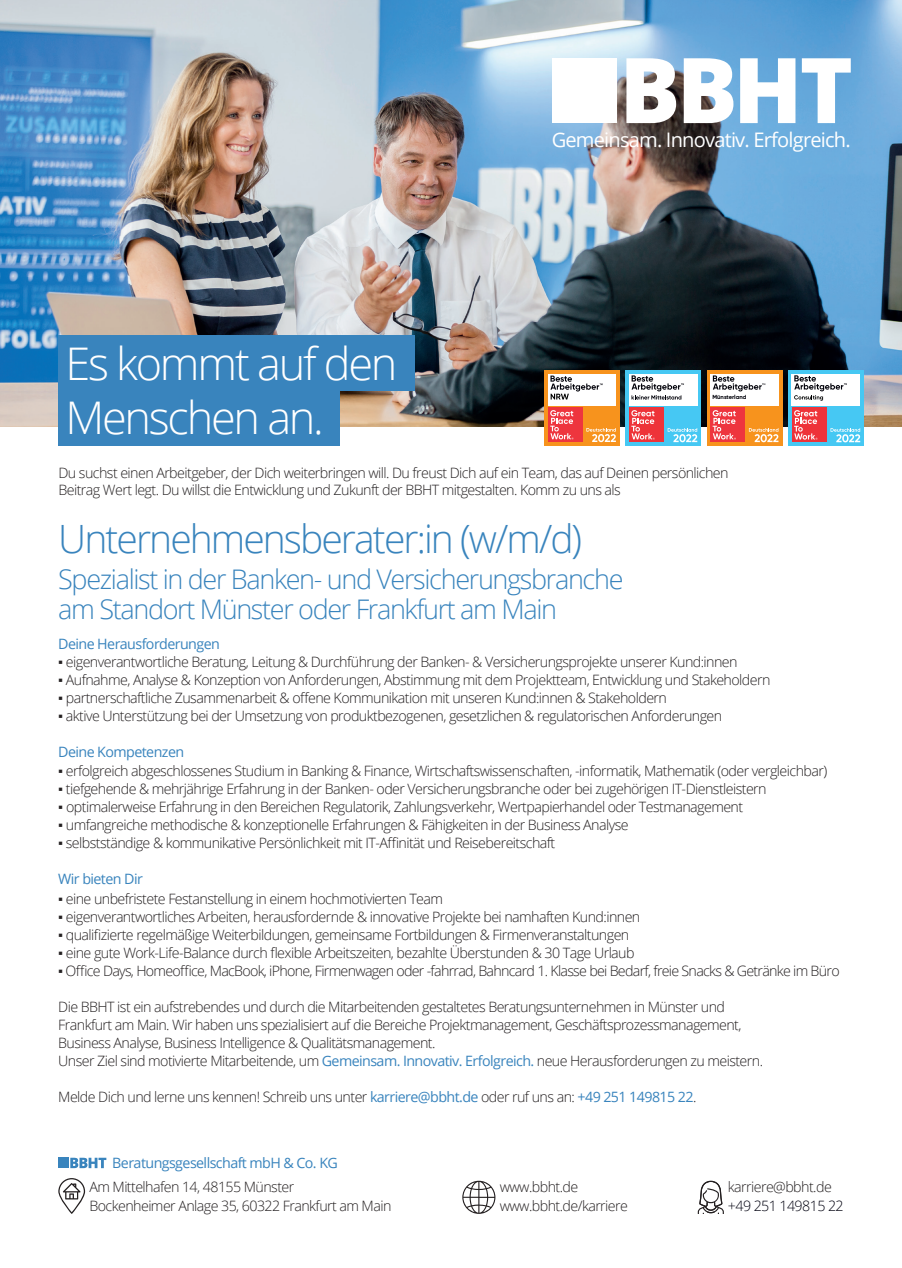
<style>
.page{position:relative;width:902px;height:1268px;background:#fff}
.page>*{position:absolute;margin:0;border:0;box-sizing:border-box;transform-origin:0 0}
.t1{font:300 45px/54px "Open Sans";letter-spacing:-.05em;color:#fff}
.t2{font:300 39px "Open Sans";letter-spacing:-.05em;color:#3984bd}
.t3{font:300 27px/30px "Open Sans";letter-spacing:-.05em;color:#3984bd}
.t4{font:20.1px "Open Sans";letter-spacing:-.04em;color:#fff}
.t5{font:300 14.25px/18px "Open Sans";letter-spacing:-.04em;color:#231f20}
.t6{font:14.25px "Open Sans";letter-spacing:-.04em;color:#3984bd}
.t7{font:300 14.25px "Open Sans";letter-spacing:-.04em;color:#00000f}
.t8{font:700 5.85px "Gilroy";color:#000109}
.s1{font-family:"Arial";font-weight:400}
.s2{font-weight:400;color:#3984bd}
</style>
<div class="page">
<img style="left:0;top:0;width:901px;height:426px">
<svg style="left:626px;top:58px;width:224px;height:65px"></svg>
<div style="left:551px;top:58px;width:65px;height:65px;background:#fff"></div>
<div style="left:58px;top:335px;width:357px;height:55px;background:#3984bd"></div>
<div style="left:58px;top:389px;width:281px;height:57px;background:#3984bd"></div>
<svg style="left:697px;top:1180px;width:26px;height:33px"></svg>
<svg style="left:70px;top:1157px;width:36px;height:10px"></svg>
<div style="left:58px;top:1157px;width:11px;height:10px;background:#3984bd"></div>
<svg style="left:58px;top:1178px;width:27px;height:35px"></svg>
<svg style="left:462px;top:1180px;width:33px;height:33px"></svg>
<div style="left:626px;top:370px;width:75px;height:76px;background:#46c8f3"></div>
<div style="left:629px;top:374px;width:68px;height:31px;background:#fff"></div>
<div style="left:629px;top:407px;width:34px;height:35px;background:#ee3339"></div>
<svg style="left:631px;top:410px;width:23px;height:29px"></svg>
<svg style="left:667px;top:428px;width:30px;height:14px"></svg>
<svg style="left:631px;top:375px;width:53px;height:24px"></svg>
<div style="left:707px;top:370px;width:75px;height:76px;background:#f7931d"></div>
<div style="left:710px;top:374px;width:68px;height:31px;background:#fff"></div>
<div style="left:710px;top:407px;width:34px;height:35px;background:#ee353e"></div>
<svg style="left:712px;top:410px;width:24px;height:29px"></svg>
<svg style="left:712px;top:375px;width:53px;height:16px"></svg>
<svg style="left:748px;top:428px;width:30px;height:14px"></svg>
<div style="left:788px;top:370px;width:75px;height:76px;background:#46c8f3"></div>
<div style="left:791px;top:373px;width:69px;height:32px;background:#fff"></div>
<div style="left:791px;top:407px;width:35px;height:35px;background:#ee3339"></div>
<svg style="left:794px;top:410px;width:23px;height:29px"></svg>
<svg style="left:830px;top:428px;width:30px;height:14px"></svg>
<svg style="left:794px;top:375px;width:52px;height:25px"></svg>
<div style="left:544px;top:370px;width:75px;height:75px;background:#f7931d"></div>
<div style="left:548px;top:374px;width:67px;height:31px;background:#fff"></div>
<div style="left:548px;top:407px;width:34px;height:35px;background:#ee353e"></div>
<svg style="left:550px;top:410px;width:23px;height:29px"></svg>
<svg style="left:586px;top:428px;width:30px;height:14px"></svg>
<svg style="left:550px;top:375px;width:52px;height:24px"></svg>
<h1 class="t1" style="left:65px;top:335px;width:333px">Es kommt auf den<br>Menschen an.</h1>
<h3 class="t4" style="left:551px;top:126px;width:300px">Gemeinsam. Innovativ. Erfolgreich.</h3>
<p class="t8" style="left:712px;top:393px;width:35px">Münsterland</p>
<p class="t5" style="left:58px;top:464px;width:671px;line-height:17.1px">Du suchst einen Arbeitgeber, der Dich weiterbringen will. Du freust Dich auf ein Team, das auf Deinen persönlichen<br>Beitrag Wert legt. Du willst die Entwicklung und Zukunft der BBHT mitgestalten. Komm zu uns als</p>
<h2 class="t2" style="left:58px;top:512px;width:525px">Unternehmensberater:in (w/m/d)</h2>
<h3 class="t3" style="left:58px;top:563px;width:566px">Spezialist in der Banken- und Versicherungsbranche am Standort Münster oder Frankfurt am Main</h3>
<p class="t6" style="left:58px;top:633px;width:163px">Deine Herausforderungen</p>
<p class="t5" style="left:58px;top:652px;width:680px"><span class="s1">▪</span> eigenverantwortliche Beratung, Leitung &amp; Durchführung der Banken- &amp; Versicherungsprojekte unserer Kund:innen</p>
<p class="t5" style="left:58px;top:670px;width:713px"><span class="s1">▪</span> Aufnahme, Analyse &amp; Konzeption von Anforderungen, Abstimmung mit dem Projektteam, Entwicklung und Stakeholdern</p>
<p class="t5" style="left:58px;top:688px;width:610px"><span class="s1">▪</span> partnerschaftliche Zusammenarbeit &amp; offene Kommunikation mit unseren Kund:innen &amp; Stakeholdern</p>
<p class="t5" style="left:58px;top:706px;width:665px"><span class="s1">▪</span> aktive Unterstützung bei der Umsetzung von produktbezogenen, gesetzlichen &amp; regulatorischen Anforderungen</p>
<p class="t6" style="left:58px;top:741px;width:127px">Deine Kompetenzen</p>
<p class="t5" style="left:58px;top:761px;width:770px"><span class="s1">▪</span> erfolgreich abgeschlossenes Studium in Banking &amp; Finance, Wirtschaftswissenschaften, -informatik, Mathematik (oder vergleichbar)</p>
<p class="t5" style="left:58px;top:779px;width:709px"><span class="s1">▪</span> tiefgehende &amp; mehrjährige Erfahrung in der Banken- oder Versicherungsbranche oder bei zugehörigen IT-Dienstleistern</p>
<p class="t5" style="left:58px;top:797px;width:686px"><span class="s1">▪</span> optimalerweise Erfahrung in den Bereichen Regulatorik, Zahlungsverkehr, Wertpapierhandel oder Testmanagement</p>
<p class="t5" style="left:58px;top:815px;width:571px"><span class="s1">▪</span> umfangreiche methodische &amp; konzeptionelle Erfahrungen &amp; Fähigkeiten in der Business Analyse</p>
<p class="t5" style="left:58px;top:833px;width:498px"><span class="s1">▪</span> selbstständige &amp; kommunikative Persönlichkeit mit IT-Affinität und Reisebereitschaft</p>
<p class="t6" style="left:58px;top:869px;width:86px">Wir bieten Dir</p>
<p class="t5" style="left:58px;top:889px;width:386px"><span class="s1">▪</span> eine unbefristete Festanstellung in einem hochmotivierten Team</p>
<p class="t5" style="left:58px;top:907px;width:583px"><span class="s1">▪</span> eigenverantwortliches Arbeiten, herausfordernde &amp; innovative Projekte bei namhaften Kund:innen</p>
<p class="t5" style="left:58px;top:925px;width:572px"><span class="s1">▪</span> qualifizierte regelmäßige Weiterbildungen, gemeinsame Fortbildungen &amp; Firmenveranstaltungen</p>
<p class="t5" style="left:58px;top:943px;width:577px"><span class="s1">▪</span> eine gute Work-Life-Balance durch flexible Arbeitszeiten, bezahlte Überstunden &amp; 30 Tage Urlaub</p>
<p class="t5" style="left:58px;top:961px;width:782px"><span class="s1">▪</span> Office Days, Homeoffice, MacBook, iPhone, Firmenwagen oder -fahrrad, Bahncard 1. Klasse bei Bedarf, freie Snacks &amp; Getränke im Büro</p>
<p class="t5" style="left:58px;top:997px;width:706px">Die BBHT ist ein aufstrebendes und durch die Mitarbeitenden gestaltetes Beratungsunternehmen in Münster und Frankfurt am Main. Wir haben uns spezialisiert auf die Bereiche Projektmanagement, Geschäftsprozessmanagement, Business Analyse, Business Intelligence &amp; Qualitätsmanagement.<br>Unser Ziel sind motivierte Mitarbeitende, um <span class="s2">Gemeinsam. Innovativ. Erfolgreich.</span> neue Herausforderungen zu meistern.</p>
<p class="t5" style="left:58px;top:1087px;width:639px">Melde Dich und lerne uns kennen! Schreib uns unter <span class="s2">karriere@bbht.de</span> oder ruf uns an: <span class="s2">+49 251 149815 22</span>.</p>
<p class="t6" style="left:112px;top:1152px;width:227px">Beratungsgesellschaft mbH &amp; Co. KG</p>
<p class="t5" style="left:89px;top:1176px;width:303px;line-height:19.5px">Am Mittelhafen 14, 48155 Münster<br>Bockenheimer Anlage 35, 60322 Frankfurt am Main</p>
<p class="t5" style="left:500px;top:1176px;width:130px;line-height:19.5px">www.bbht.de www.bbht.de/karriere</p>
<p class="t5" style="left:727px;top:1176px;width:105px">karriere@bbht.de</p>
<p class="t7" style="left:727px;top:1195px;width:117px">+49 251 149815 22</p>
</div>
